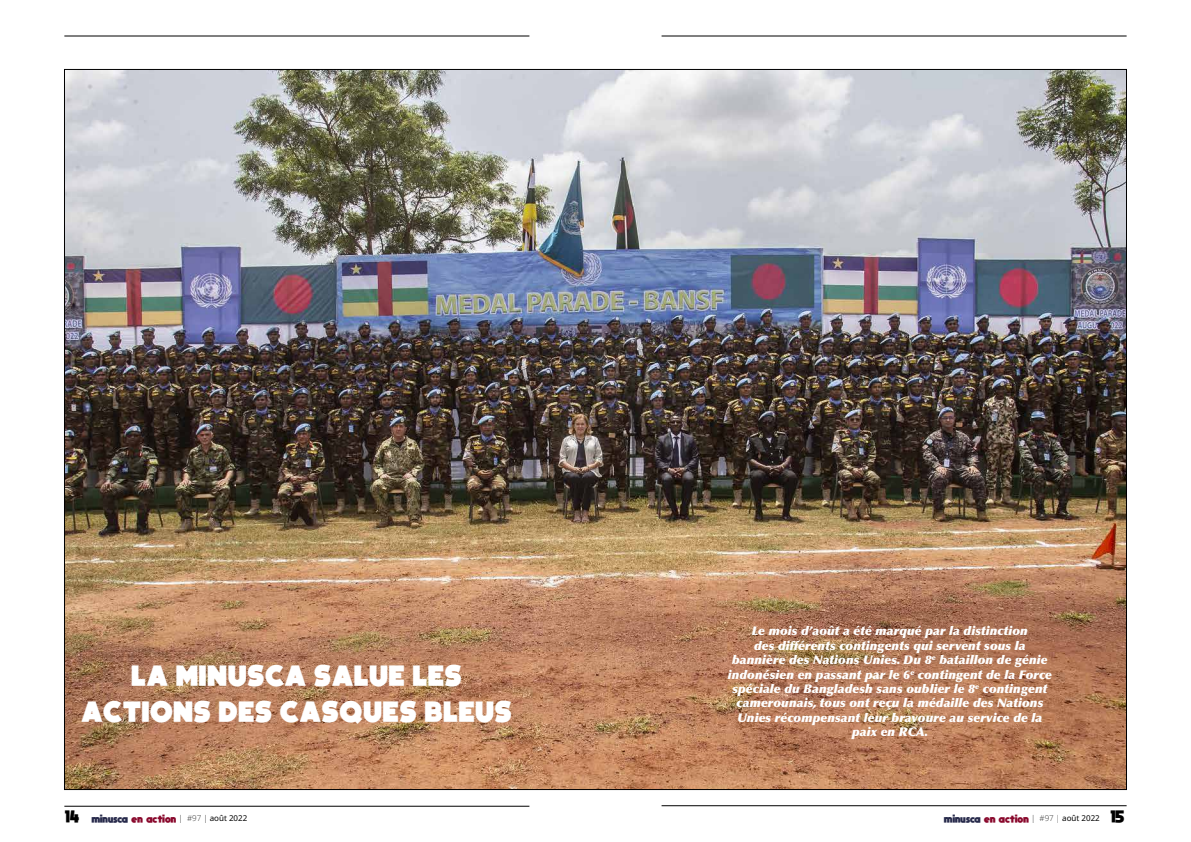
<style>
.page{position:relative;width:1191px;height:842px;background:#fff}
.page>*{position:absolute;margin:0;border:0;box-sizing:border-box;transform-origin:0 0}
.t1{font:30px/36px "Boldfinger";color:#fff;text-align:center}
.t2{font:italic 900 12px/14.4px "Optima LT Pro";color:#fff;text-align:center}
.t3{font:800 8px "moon get";color:#89082c}
.s1{font-size:12px;color:#000}
.s2{color:#272a4b}
.s3{font-family:"Noto Sans";font-weight:200;color:#000}
.s4{font-family:"Noto Sans";font-weight:400;color:#000}
</style>
<div class="page">
<hr style="left:64px;top:806px;width:465px;height:1px;background:#000">
<hr style="left:661px;top:805px;width:465px;height:1px;background:#000">
<hr style="left:64px;top:36px;width:465px;height:1px;background:#000">
<hr style="left:661px;top:36px;width:465px;height:1px;background:#000">
<img style="left:66px;top:71px;width:1058px;height:717px">
<h1 class="t1" style="left:81px;top:657px;width:433px">LA MINUSCA SALUE LES<br>ACTIONS DES CASQUES BLEUS</h1>
<p class="t2" style="left:727px;top:624px;width:326px">Le mois d’août a été marqué par la distinction<br>des différents contingents qui servent sous la bannière des Nations Unies. Du 8<sup>e</sup> bataillon de génie indonésien en passant par le 6<sup>e</sup> contingent de la Force spéciale du Bangladesh sans oublier le 8<sup>e</sup> contingent camerounais, tous ont reçu la médaille des Nations Unies récompensant leur bravoure au service de la paix en RCA.</p>
<p class="t3" style="left:65px;top:813px;width:184px"><span class="s1">14</span> <span class="s2">MINUSCA</span> EN ACTION <span class="s3">| #97 |</span> <span class="s4">août 2022</span></p>
<p class="t3" style="left:944px;top:813px;width:182px"><span class="s2">MINUSCA</span> EN ACTION <span class="s3">| #97 |</span> <span class="s4">août 2022</span> <span class="s1">15</span></p>
</div>
